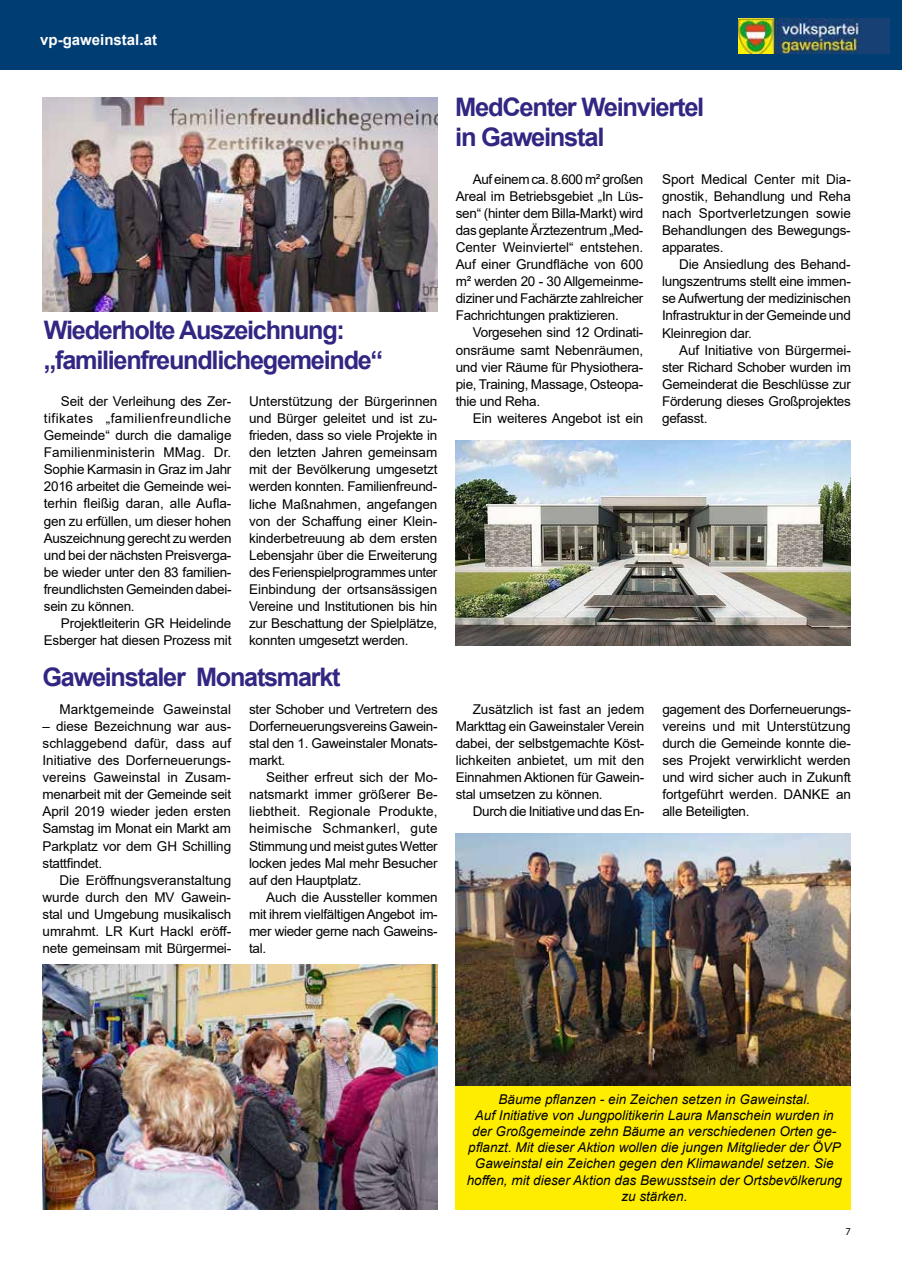
<style>
.page{position:relative;width:902px;height:1280px;background:#fff}
.page>*{position:absolute;margin:0;border:0;box-sizing:border-box;transform-origin:0 0}
.t1{font:700 25.5px/30px "Arial";letter-spacing:-.05em;color:#312783}
.t2{font:700 15px "Arial";color:#fff}
.t3{font:13.5px/17.1px "Arial";letter-spacing:-.02em;color:#000;text-align:justify}
.t4{font:italic 13.5px/16.2px "Arial";color:#000;text-align:center}
.t5{font:13.5px "Arial";letter-spacing:.01em;color:#000}
.t6{font:10.5px "Myriad Pro";color:#000}
</style>
<div class="page">
<div style="left:0;top:0;width:901px;height:70px;background:#003d72"></div>
<img style="left:738px;top:18px;width:151px;height:36px">
<div style="left:455px;top:1073px;width:395px;height:136px;background:#ffed00"></div>
<img style="left:42px;top:98px;width:395px;height:214px">
<img style="left:43px;top:964px;width:394px;height:245px">
<img style="left:455px;top:440px;width:395px;height:205px">
<img style="left:455px;top:833px;width:395px;height:252px">
<p class="t2" style="left:40px;top:30px;width:118px">vp-gaweinstal.at</p>
<h1 class="t1" style="left:44px;top:315px;width:341px">Wiederholte Auszeichnung: „familienfreundlichegemeinde“</h1>
<p class="t3" style="left:44px;top:392px;width:189px;text-indent:17px">Seit der Verleihung des Zer&shy;tifikates „familienfreundliche Gemeinde“ durch die damalige Familienministerin MMag. Dr.<br>Sophie Karmasin in Graz im Jahr 2016 arbeitet die Gemeinde wei&shy;terhin fleißig daran, alle Aufla&shy;gen zu erfüllen, um dieser hohen Auszeichnung gerecht zu werden und bei der nächsten Preisverga&shy;be wieder unter den 83 familien&shy;freundlichsten Gemeinden dabei&shy;sein zu können.</p>
<p class="t3" style="left:44px;top:615px;width:189px;text-align:right">Projektleiterin GR Heidelinde<br>Esberger hat diesen Prozess mit</p>
<p class="t3" style="left:249px;top:392px;width:190px">Unterstützung der Bürgerinnen und Bürger geleitet und ist zu&shy;frieden, dass so viele Projekte in den letzten Jahren gemeinsam mit der Bevölkerung umgesetzt werden konnten. Familienfreund&shy;liche Maßnahmen, angefangen von der Schaffung einer Klein&shy;kinderbetreuung ab dem ersten Lebensjahr über die Erweiterung des Ferienspielprogrammes unter Einbindung der ortsansässigen Vereine und Institutionen bis hin zur Beschattung der Spielplätze, konnten umgesetzt werden.</p>
<h1 class="t1" style="left:43px;top:662px;width:299px">Gaweinstaler Monatsmarkt</h1>
<p class="t5" style="left:60px;top:700px;width:173px">Marktgemeinde Gaweinstal</p>
<p class="t3" style="left:43px;top:717px;width:190px">– diese Bezeichnung war aus&shy;schlaggebend dafür, dass auf Initiative des Dorferneuerungs&shy;vereins Gaweinstal in Zusam&shy;menarbeit mit der Gemeinde seit April 2019 wieder jeden ersten Samstag im Monat ein Markt am Parkplatz vor dem GH Schilling stattfindet.</p>
<p class="t3" style="left:43px;top:871px;width:190px;text-indent:17px">Die Eröffnungsveranstaltung wurde durch den MV Gawein&shy;stal und Umgebung musikalisch umrahmt. LR Kurt Hackl eröff&shy;nete gemeinsam mit Bürgermei-</p>
<p class="t3" style="left:249px;top:700px;width:190px">ster Schober und Vertretern des Dorferneuerungsvereins Gawein&shy;stal den 1. Gaweinstaler Monats&shy;markt.</p>
<p class="t3" style="left:249px;top:769px;width:190px;text-indent:17px">Seither erfreut sich der Mo&shy;natsmarkt immer größerer Be&shy;liebtheit. Regionale Produkte, heimische Schmankerl, gute Stimmung und meist gutes Wetter locken jedes Mal mehr Besucher auf den Hauptplatz.</p>
<p class="t3" style="left:249px;top:888px;width:190px;text-indent:17px">Auch die Aussteller kommen mit ihrem vielfältigen Angebot im&shy;mer wieder gerne nach Gaweins&shy;tal.</p>
<h1 class="t1" style="left:455px;top:92px;width:250px">MedCenter Weinviertel in Gaweinstal</h1>
<p class="t3" style="left:455px;top:170px;width:189px;text-indent:17px">Auf einem ca. 8.600 m² großen Areal im Betriebsgebiet „In Lüs&shy;sen“ (hinter dem Billa-Markt) wird das geplante Ärztezentrum „Med-Center Weinviertel“ entstehen.<br>Auf einer Grundfläche von 600 m² werden 20 - 30 Allgemeinme&shy;diziner und Fachärzte zahlreicher Fachrichtungen praktizieren.</p>
<p class="t3" style="left:455px;top:324px;width:189px;text-indent:17px">Vorgesehen sind 12 Ordinati&shy;onsräume samt Nebenräumen, und vier Räume für Physiothera&shy;pie, Training, Massage, Osteopa&shy;thie und Reha.</p>
<p class="t3" style="left:472px;top:410px;width:172px">Ein weiteres Angebot ist ein</p>
<p class="t3" style="left:662px;top:170px;width:190px">Sport Medical Center mit Dia&shy;gnostik, Behandlung und Reha nach Sportverletzungen sowie Behandlungen des Bewegungs&shy;apparates.</p>
<p class="t3" style="left:662px;top:256px;width:190px;text-indent:17px">Die Ansiedlung des Behand&shy;lungszentrums stellt eine immen&shy;se Aufwertung der medizinischen Infrastruktur in der Gemeinde und Kleinregion dar.</p>
<p class="t3" style="left:662px;top:341px;width:190px;text-indent:17px">Auf Initiative von Bürgermei&shy;ster Richard Schober wurden im Gemeinderat die Beschlüsse zur Förderung dieses Großprojektes gefasst.</p>
<p class="t3" style="left:455px;top:700px;width:190px;text-indent:17px">Zusätzlich ist fast an jedem Markttag ein Gaweinstaler Verein dabei, der selbstgemachte Köst&shy;lichkeiten anbietet, um mit den Einnahmen Aktionen für Gawein&shy;stal umsetzen zu können.</p>
<p class="t3" style="left:472px;top:803px;width:173px">Durch die Initiative und das En-</p>
<p class="t3" style="left:662px;top:700px;width:190px">gagement des Dorferneuerungs&shy;vereins und mit Unterstützung durch die Gemeinde konnte die&shy;ses Projekt verwirklicht werden und wird sicher auch in Zukunft fortgeführt werden. DANKE an alle Beteiligten.</p>
<p class="t4" style="left:466px;top:1091px;width:377px">Bäume pflanzen - ein Zeichen setzen in Gaweinstal.<br>Auf Initiative von Jungpolitikerin Laura Manschein wurden in der Großgemeinde zehn Bäume an verschiedenen Orten ge&shy;pflanzt. Mit dieser Aktion wollen die jungen Mitglieder der ÖVP Gaweinstal ein Zeichen gegen den Klimawandel setzen. Sie hoffen, mit dieser Aktion das Bewusstsein der Ortsbevölkerung zu stärken.</p>
<p class="t6" style="left:845px;top:1224px;width:7px">7</p>
</div>
